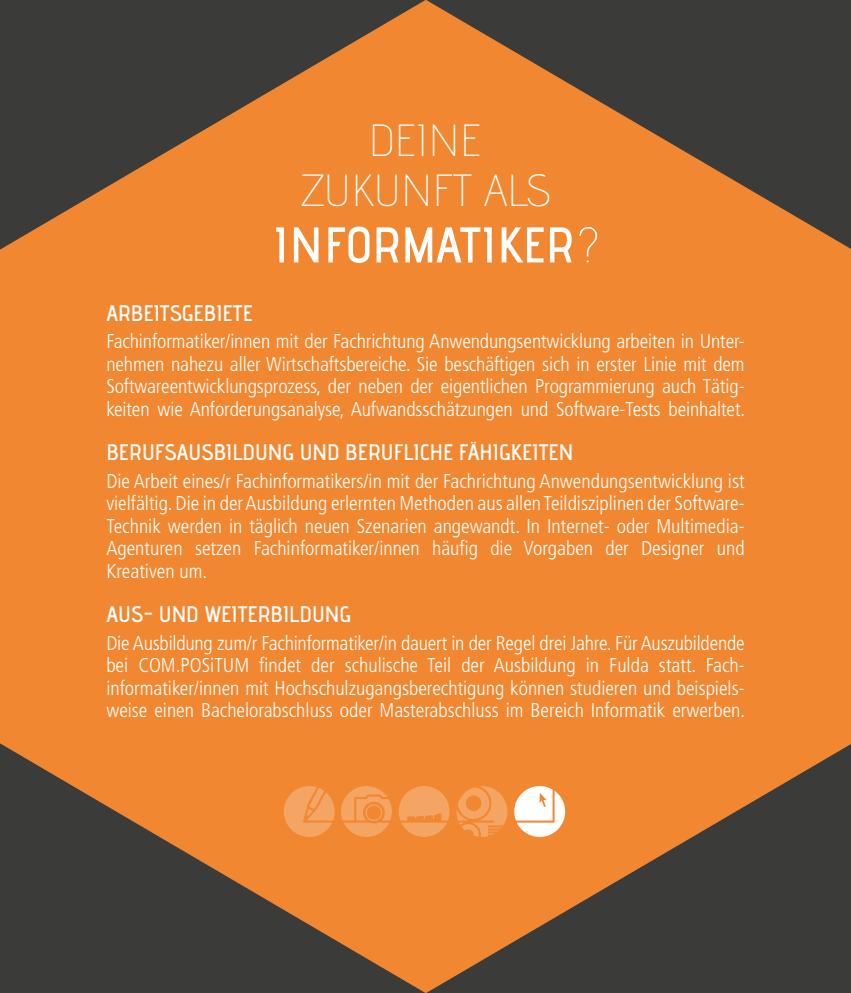
<style>
.page{position:relative;width:851px;height:993px;background:#fff}
.page>*{position:absolute;margin:0;border:0;box-sizing:border-box;transform-origin:0 0}
.t1{font:50px "advent Bd 2";color:#fff}
.t2{font:45px/50px "advent Lt 2";letter-spacing:.01em;color:#fff;text-align:center}
.t3{font:22.5px "advent Bd 2";color:#fff}
.t4{font:300 condensed 20px/22.5px "Frutiger";color:#fff;text-align:justify}
.s1{font-family:"advent Lt 2"}
</style>
<div class="page">
<div style="left:0;top:0;width:850px;height:992px;background:#f18831"></div>
<svg style="left:0;top:743px;width:425px;height:249px"></svg>
<svg style="left:426px;top:744px;width:424px;height:248px"></svg>
<svg style="left:0;top:0;width:425px;height:249px"></svg>
<svg style="left:426px;top:0;width:424px;height:249px"></svg>
<h2 class="t2" style="left:300px;top:114px;width:252px">DEINE<br>ZUKUNFT ALS</h2>
<h1 class="t1" style="left:274px;top:214px;width:327px">INFORMATIKER<span class="s1">?</span></h1>
<p class="t3" style="left:106px;top:299px;width:148px">ARBEITSGEBIETE</p>
<p class="t4" style="left:106px;top:330px;width:640px">Fachinformatiker/innen mit der Fachrichtung Anwendungsentwicklung arbeiten in Unter&shy;nehmen nahezu aller Wirtschaftsbereiche. Sie beschäftigen sich in erster Linie mit dem Softwareentwicklungsprozess, der neben der eigentlichen Programmierung auch Tätig&shy;keiten wie Anforderungsanalyse, Aufwandsschätzungen und Software-Tests beinhaltet.</p>
<p class="t3" style="left:106px;top:438px;width:468px">BERUFSAUSBILDUNG UND BERUFLICHE FÄHIGKEITEN</p>
<p class="t4" style="left:106px;top:470px;width:639px">Die Arbeit eines/r Fachinformatikers/in mit der Fachrichtung Anwendungsentwicklung ist vielfältig. Die in der Ausbildung erlernten Methoden aus allen Teildisziplinen der Software-Technik werden in täglich neuen Szenarien angewandt. In Internet- oder Multimedia-Agenturen setzen Fachinformatiker/innen häufig die Vorgaben der Designer und Kreativen um.</p>
<p class="t3" style="left:106px;top:600px;width:246px">AUS- UND WEITERBILDUNG</p>
<p class="t4" style="left:106px;top:631px;width:640px;text-align:left">Die Ausbildung zum/r Fachinformatiker/in dauert in der Regel drei Jahre. Für Auszubildende bei COM.POSiTUM findet der schulische Teil der Ausbildung in Fulda statt. Fach&shy;informatiker/innen mit Hochschulzugangsberechtigung können studieren und beispiels&shy;weise einen Bachelorabschluss oder Masterabschluss im Bereich Informatik erwerben.</p>
</div>
